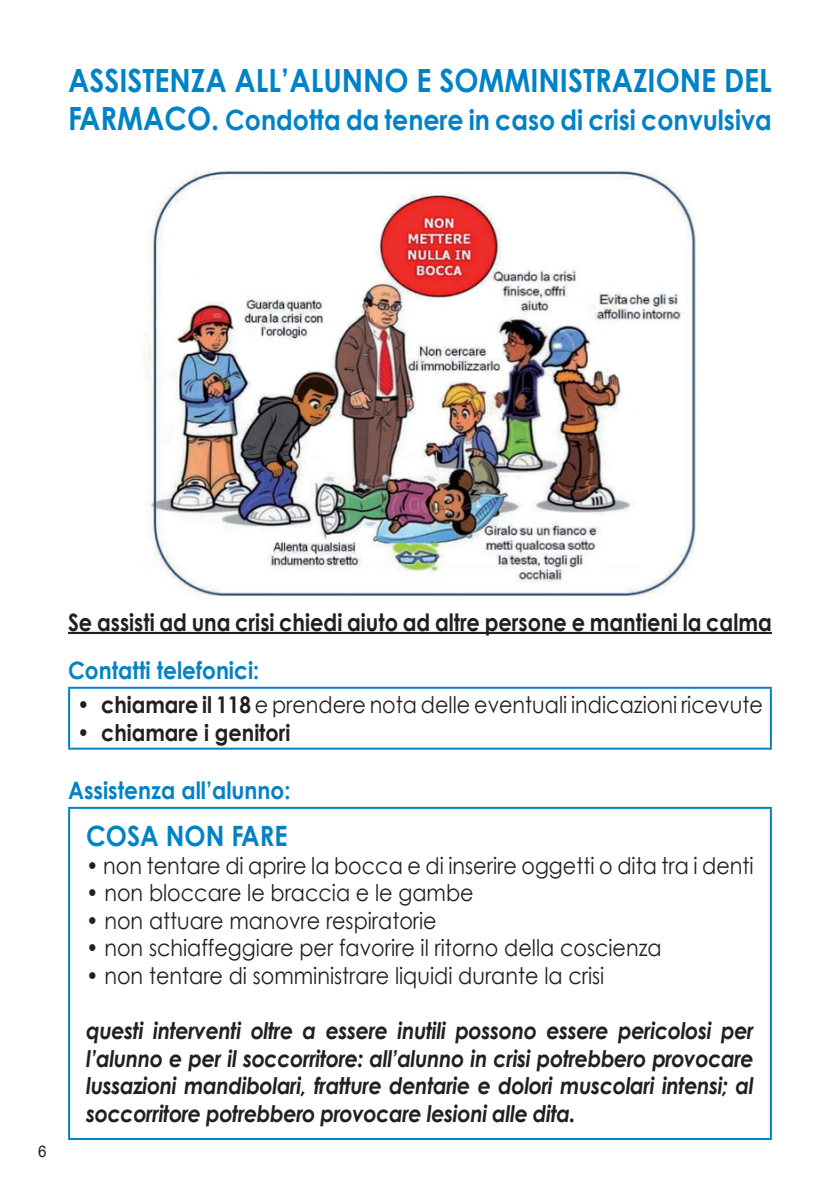
<style>
.page{position:relative;width:840px;height:1191px;background:#fff}
.page>*{position:absolute;margin:0;border:0;box-sizing:border-box;transform-origin:0 0}
.t1{font:700 32px "Century Gothic";color:#0082c7;scale:.9 1}
.t2{font:700 28px "Century Gothic";color:#0082c7;scale:.9 1}
.t3{font:700 24px "Century Gothic";color:#231f20;scale:.87 1}
.t4{font:700 24px "Century Gothic";color:#0082c7;scale:.9 1}
.t5{font:23px "Century Gothic";color:#231f20;scale:.9 1}
.t6{font:italic 700 23px/27.6px "Century Gothic";letter-spacing:-.02em;color:#231f20;text-align:justify;scale:.9 1}
.t7{font:700 23px "Century Gothic";color:#231f20;scale:.9 1}
.t8{font:16px "Arial";color:#231f20;scale:.95 1}
.s1{font-size:32px}
.s2{font-weight:700}
.s3{font-weight:400}
</style>
<div class="page">
<hr style="left:68px;top:632px;width:703px;height:2px;background:#231f20">
<img style="left:143px;top:170px;width:553px;height:427px">
<hr style="left:68px;top:687px;width:703px;height:2px;background:#0082c7">
<hr style="left:68px;top:689px;width:2px;height:58px;background:#0082c7">
<hr style="left:769px;top:689px;width:2px;height:58px;background:#0082c7">
<hr style="left:68px;top:747px;width:703px;height:2px;background:#0082c7">
<hr style="left:68px;top:807px;width:703px;height:2px;background:#0082c7">
<hr style="left:68px;top:809px;width:2px;height:329px;background:#0082c7">
<hr style="left:769px;top:809px;width:2px;height:329px;background:#0082c7">
<hr style="left:68px;top:1138px;width:703px;height:2px;background:#0082c7">
<h1 class="t1" style="left:68px;top:60px;width:783px">ASSISTENZA ALL’ALUNNO E SOMMINISTRAZIONE DEL</h1>
<p class="t2" style="left:68px;top:103px;width:783px"><span class="s1">FARMACO.</span> Condotta da tenere in caso di crisi convulsiva</p>
<p class="t8" style="left:38px;top:1141px;width:10px">6</p>
<p class="t3" style="left:68px;top:607px;width:809px">Se assisti ad una crisi chiedi aiuto ad altre persone e mantieni la calma</p>
<p class="t4" style="left:68px;top:655px;width:214px">Contatti telefonici:</p>
<p class="t5" style="left:77px;top:690px;width:763px">• <span class="s2">chiamare il 118</span> e prendere nota delle eventuali indicazioni ricevute</p>
<p class="t7" style="left:77px;top:718px;width:238px"><span class="s3">•</span> chiamare i genitori</p>
<p class="t4" style="left:68px;top:775px;width:248px">Assistenza all’alunno:</p>
<p class="t2" style="left:86px;top:818px;width:225px">COSA NON FARE</p>
<p class="t5" style="left:86px;top:851px;width:743px">• non tentare di aprire la bocca e di inserire oggetti o dita tra i denti</p>
<p class="t5" style="left:86px;top:878px;width:432px">• non bloccare le braccia e le gambe</p>
<p class="t5" style="left:86px;top:906px;width:391px">• non attuare manovre respiratorie</p>
<p class="t5" style="left:86px;top:934px;width:640px">• non schiaffeggiare per favorire il ritorno della coscienza</p>
<p class="t5" style="left:86px;top:961px;width:577px">• non tentare di somministrare liquidi durante la crisi</p>
<p class="t6" style="left:86px;top:1016px;width:743px">questi interventi oltre a essere inutili possono essere pericolosi per l’alunno e per il soccorritore: all’alunno in crisi potrebbero provocare lussazioni mandibolari, fratture dentarie e dolori muscolari intensi; al soccorritore potrebbero provocare lesioni alle dita.</p>
</div>
